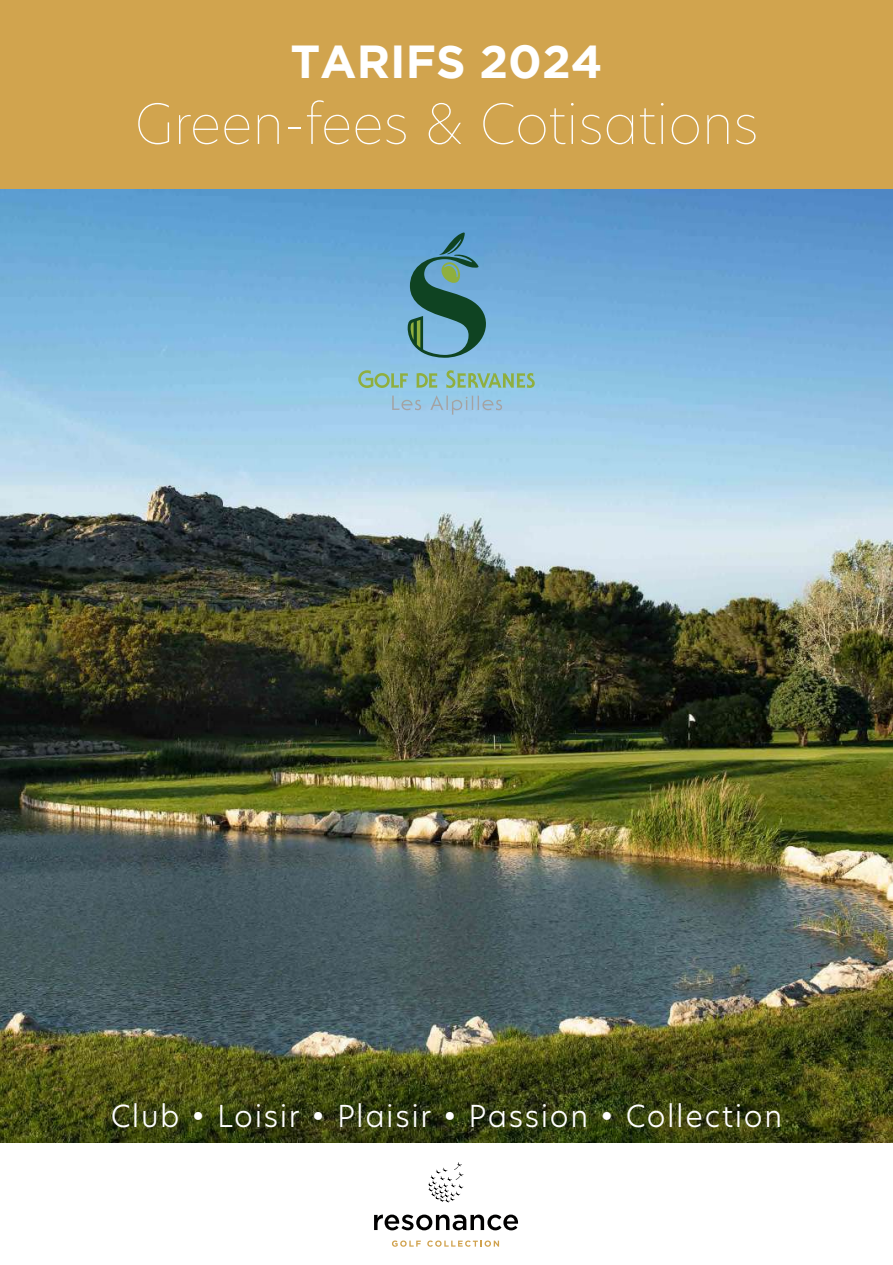
<style>
.page{position:relative;width:893px;height:1265px;background:#fff}
.page>*{position:absolute;margin:0;border:0;box-sizing:border-box;transform-origin:0 0}
.t1{font:100 54.6px "New Hero";color:#fff}
.t2{font:700 46.2px "Gotham";color:#fff}
.t3{font:300 29.75px "New Hero";letter-spacing:.055em;color:#fff}
</style>
<div class="page">
<img style="left:0;top:189px;width:893px;height:953px">
<div style="left:0;top:0;width:893px;height:189px;background:#d1a44e"></div>
<svg style="left:392px;top:1240px;width:29px;height:7px"></svg>
<svg style="left:427px;top:1240px;width:72px;height:7px"></svg>
<svg style="left:374px;top:1214px;width:144px;height:16px"></svg>
<svg style="left:428px;top:1162px;width:36px;height:41px"></svg>
<svg style="left:407px;top:232px;width:79px;height:126px;background:#528a98"></svg>
<svg style="left:358px;top:370px;width:50px;height:18px"></svg>
<svg style="left:416px;top:373px;width:21px;height:15px"></svg>
<svg style="left:446px;top:370px;width:89px;height:18px;background:#8ebca4"></svg>
<svg style="left:392px;top:396px;width:29px;height:14px"></svg>
<svg style="left:430px;top:395px;width:72px;height:20px"></svg>
<h2 class="t2" style="left:290px;top:35px;width:314px">TARIFS 2024</h2>
<h1 class="t1" style="left:135px;top:87px;width:625px">Green-fees &amp; Cotisations</h1>
<p class="t3" style="left:111px;top:1096px;width:673px">Club • Loisir • Plaisir • Passion • Collection</p>
</div>
